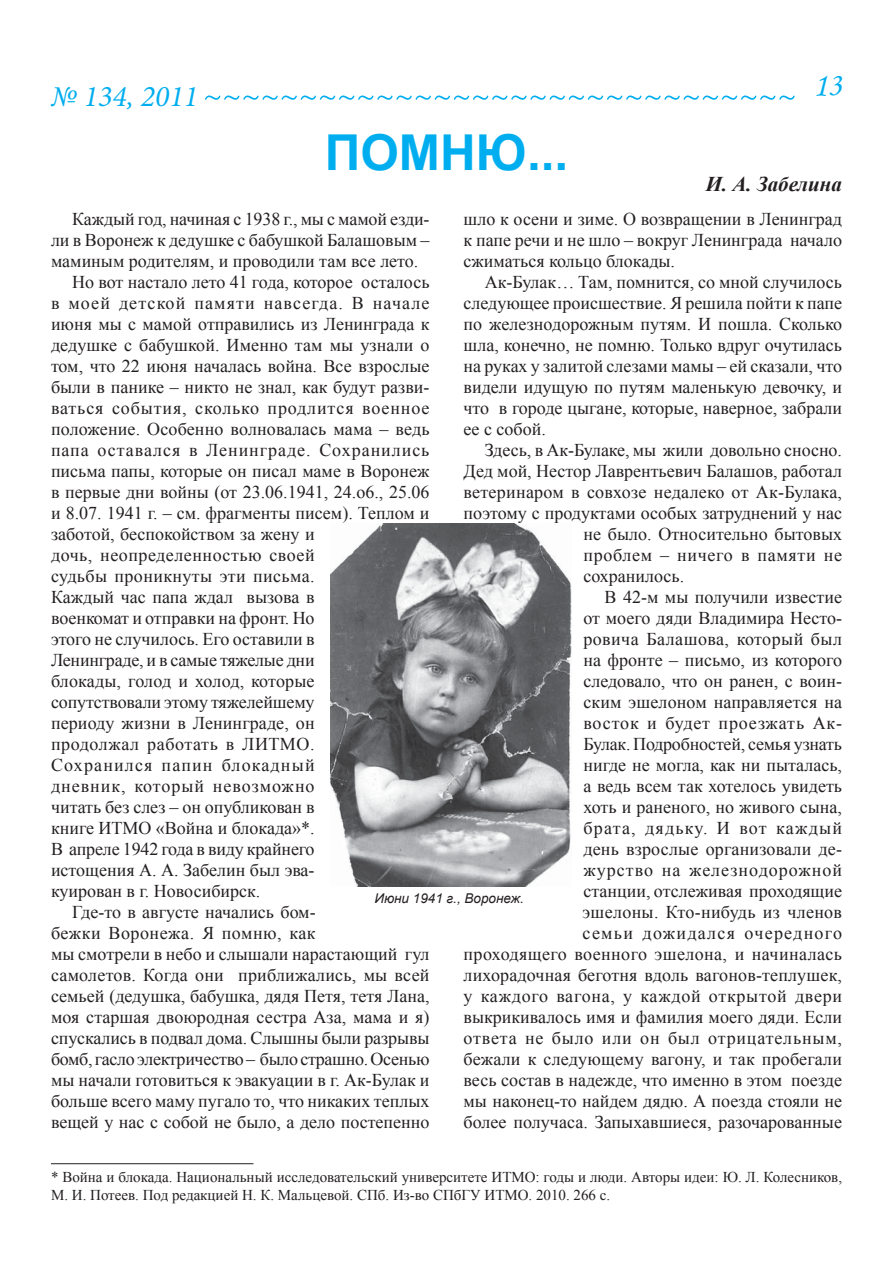
<style>
.page{position:relative;width:893px;height:1263px;background:#fff}
.page>*{position:absolute;margin:0;border:0;box-sizing:border-box;transform-origin:0 0}
.t1{font:700 49.5px "Arial";color:#00aeef}
.t2{font:33px "Monotype Corsiva";color:#00aeef}
.t3{font:italic 30px "Minion Pro";color:#00aeef}
.t4{font:italic 700 21px "Times New Roman";color:#231f20}
.t5{font:18px/21px "Times New Roman";color:#231f20;text-align:justify}
.t6{font:18px "Times New Roman";letter-spacing:.055em;color:#231f20}
.t7{font:18px "Times New Roman";letter-spacing:.03em;color:#231f20}
.t8{font:18px "Times New Roman";letter-spacing:.02em;color:#231f20}
.t9{font:18px "Times New Roman";letter-spacing:.045em;color:#231f20}
.t10{font:18px "Times New Roman";letter-spacing:.07em;color:#231f20}
.t11{font:18px "Times New Roman";letter-spacing:-.02em;color:#231f20}
.t12{font:18px "Times New Roman";letter-spacing:.05em;color:#231f20}
.t13{font:18px "Times New Roman";letter-spacing:.04em;color:#231f20}
.t14{font:18px "Times New Roman";letter-spacing:.06em;color:#231f20}
.t15{font:18px "Times New Roman";letter-spacing:.025em;color:#231f20}
.t16{font:18px "Times New Roman";letter-spacing:.065em;color:#231f20}
.t17{font:18px "Times New Roman";letter-spacing:.035em;color:#231f20}
.t18{font:15px/18px "Times New Roman";color:#231f20}
.t19{font:italic 13.5px "Arial";color:#231f20}
</style>
<div class="page">
<svg style="left:205px;top:95px;width:590px;height:5px"></svg>
<img style="left:330px;top:523px;width:241px;height:363px">
<hr style="left:51px;top:1163px;width:202px;height:1px;background:#231f20">
<h3 class="t3" style="left:51px;top:78px;width:149px">№ 134, 2011</h3>
<h1 class="t1" style="left:325px;top:125px;width:245px">ПОМНЮ...</h1>
<h2 class="t2" style="left:813px;top:69px;width:31px">13</h2>
<p class="t4" style="left:706px;top:172px;width:138px">И. А. Забелина</p>
<p class="t5" style="left:72px;top:209px;width:359px">Каждый год, начиная с 1938 г., мы с мамой езди-</p>
<p class="t5" style="left:51px;top:230px;width:380px">ли в Воронеж к дедушке с бабушкой Балашовым –</p>
<p class="t5" style="left:51px;top:251px;width:369px">маминым родителям, и проводили там все лето.</p>
<p class="t5" style="left:72px;top:272px;width:359px">Но вот настало лето 41 года, которое осталось</p>
<p class="t14" style="left:51px;top:293px;width:380px">в моей детской памяти навсегда. В начале</p>
<p class="t5" style="left:51px;top:314px;width:380px">июня мы с мамой отправились из Ленинграда к</p>
<p class="t5" style="left:51px;top:335px;width:380px">дедушке с бабушкой. Именно там мы узнали о</p>
<p class="t5" style="left:51px;top:356px;width:380px">том, что 22 июня началась война. Все взрослые</p>
<p class="t5" style="left:51px;top:377px;width:380px">были в панике – никто не знал, как будут разви-</p>
<p class="t12" style="left:51px;top:398px;width:380px">ваться события, сколько продлится военное</p>
<p class="t5" style="left:51px;top:419px;width:380px">положение. Особенно волновалась мама – ведь</p>
<p class="t6" style="left:51px;top:440px;width:380px">папа оставался в Ленинграде. Сохранились</p>
<p class="t5" style="left:51px;top:461px;width:380px">письма папы, которые он писал маме в Воронеж</p>
<p class="t5" style="left:51px;top:482px;width:380px">в первые дни войны (от 23.06.1941, 24.о6., 25.06</p>
<p class="t5" style="left:51px;top:503px;width:380px">и 8.07. 1941 г. – см. фрагменты писем). Теплом и</p>
<p class="t5" style="left:51px;top:524px;width:265px">заботой, беспокойством за жену и</p>
<p class="t7" style="left:51px;top:545px;width:265px">дочь, неопределенностью своей</p>
<p class="t8" style="left:51px;top:566px;width:265px">судьбы проникнуты эти письма.</p>
<p class="t5" style="left:51px;top:587px;width:265px">Каждый час папа ждал вызова в</p>
<p class="t5" style="left:51px;top:608px;width:265px">военкомат и отправки на фронт. Но</p>
<p class="t5" style="left:51px;top:629px;width:265px">этого не случилось. Его оставили в</p>
<p class="t5" style="left:51px;top:650px;width:265px">Ленинграде, и в самые тяжелые дни</p>
<p class="t5" style="left:51px;top:671px;width:265px">блокады, голод и холод, которые</p>
<p class="t5" style="left:51px;top:692px;width:265px">сопутствовали этому тяжелейшему</p>
<p class="t5" style="left:51px;top:713px;width:265px">периоду жизни в Ленинграде, он</p>
<p class="t7" style="left:51px;top:734px;width:265px">продолжал работать в ЛИТМО.</p>
<p class="t16" style="left:51px;top:755px;width:265px">Сохранился папин блокадный</p>
<p class="t6" style="left:51px;top:776px;width:265px">дневник, который невозможно</p>
<p class="t5" style="left:51px;top:797px;width:265px">читать без слез – он опубликован в</p>
<p class="t5" style="left:51px;top:818px;width:265px">книге ИТМО «Война и блокада»*.</p>
<p class="t5" style="left:51px;top:839px;width:265px">В апреле 1942 года в виду крайнего</p>
<p class="t5" style="left:51px;top:860px;width:265px">истощения А. А. Забелин был эва-</p>
<p class="t5" style="left:51px;top:881px;width:211px">куирован в г. Новосибирск.</p>
<p class="t5" style="left:72px;top:902px;width:245px">Где-то в августе начались бом-</p>
<p class="t7" style="left:51px;top:923px;width:266px">бежки Воронежа. Я помню, как</p>
<p class="t5" style="left:51px;top:944px;width:380px">мы смотрели в небо и слышали нарастающий гул</p>
<p class="t5" style="left:51px;top:965px;width:380px">самолетов. Когда они приближались, мы всей</p>
<p class="t5" style="left:51px;top:986px;width:380px">семьей (дедушка, бабушка, дядя Петя, тетя Лана,</p>
<p class="t5" style="left:51px;top:1007px;width:380px">моя старшая двоюродная сестра Аза, мама и я)</p>
<p class="t5" style="left:51px;top:1028px;width:380px">спускались в подвал дома. Слышны были разрывы</p>
<p class="t11" style="left:51px;top:1049px;width:380px">бомб, гасло электричество – было страшно. Осенью</p>
<p class="t5" style="left:51px;top:1070px;width:380px">мы начали готовиться к эвакуации в г. Ак-Булак и</p>
<p class="t5" style="left:51px;top:1091px;width:380px">больше всего маму пугало то, что никаких теплых</p>
<p class="t5" style="left:51px;top:1112px;width:380px">вещей у нас с собой не было, а дело постепенно</p>
<p class="t5" style="left:463px;top:209px;width:380px">шло к осени и зиме. О возвращении в Ленинград к папе речи и не шло – вокруг Ленинграда начало сжиматься кольцо блокады.</p>
<p class="t5" style="left:463px;top:272px;width:380px;text-indent:21px">Ак-Булак… Там, помнится, со мной случилось следующее происшествие. Я решила пойти к папе по железнодорожным путям. И пошла. Сколько шла, конечно, не помню. Только вдруг очутилась на руках у залитой слезами мамы – ей сказали, что видели идущую по путям маленькую девочку, и что в городе цыгане, которые, наверное, забрали ее с собой.</p>
<p class="t5" style="left:485px;top:440px;width:359px">Здесь, в Ак-Булаке, мы жили довольно сносно.</p>
<p class="t5" style="left:463px;top:461px;width:380px">Дед мой, Нестор Лаврентьевич Балашов, работал</p>
<p class="t5" style="left:463px;top:482px;width:380px">ветеринаром в совхозе недалеко от Ак-Булака,</p>
<p class="t5" style="left:463px;top:503px;width:380px">поэтому с продуктами особых затруднений у нас</p>
<p class="t5" style="left:583px;top:524px;width:260px">не было. Относительно бытовых</p>
<p class="t17" style="left:583px;top:545px;width:260px">проблем – ничего в памяти не</p>
<p class="t5" style="left:583px;top:566px;width:102px">сохранилось.</p>
<p class="t5" style="left:605px;top:587px;width:239px">В 42-м мы получили известие</p>
<p class="t5" style="left:583px;top:608px;width:260px">от моего дяди Владимира Несто-</p>
<p class="t15" style="left:583px;top:629px;width:260px">ровича Балашова, который был</p>
<p class="t5" style="left:583px;top:650px;width:260px">на фронте – письмо, из которого</p>
<p class="t5" style="left:583px;top:671px;width:260px">следовало, что он ранен, с воин-</p>
<p class="t5" style="left:583px;top:692px;width:260px">ским эшелоном направляется на</p>
<p class="t9" style="left:583px;top:713px;width:260px">восток и будет проезжать Ак-</p>
<p class="t5" style="left:583px;top:734px;width:260px">Булак. Подробностей, семья узнать</p>
<p class="t5" style="left:583px;top:755px;width:260px">нигде не могла, как ни пыталась,</p>
<p class="t5" style="left:583px;top:776px;width:260px">а ведь всем так хотелось увидеть</p>
<p class="t5" style="left:583px;top:797px;width:260px">хоть и раненого, но живого сына,</p>
<p class="t10" style="left:583px;top:818px;width:260px">брата, дядьку. И вот каждый</p>
<p class="t5" style="left:583px;top:839px;width:260px">день взрослые организовали де-</p>
<p class="t6" style="left:583px;top:860px;width:260px">журство на железнодорожной</p>
<p class="t5" style="left:583px;top:881px;width:260px">станции, отслеживая проходящие</p>
<p class="t5" style="left:582px;top:902px;width:261px">эшелоны. Кто-нибудь из членов</p>
<p class="t10" style="left:582px;top:923px;width:261px">семьи дожидался очередного</p>
<p class="t8" style="left:463px;top:944px;width:380px">проходящего военного эшелона, и начиналась</p>
<p class="t5" style="left:463px;top:965px;width:380px">лихорадочная беготня вдоль вагонов-теплушек,</p>
<p class="t13" style="left:463px;top:986px;width:380px">у каждого вагона, у каждой открытой двери</p>
<p class="t5" style="left:463px;top:1007px;width:380px">выкрикивалось имя и фамилия моего дяди. Если</p>
<p class="t9" style="left:463px;top:1028px;width:380px">ответа не было или он был отрицательным,</p>
<p class="t5" style="left:463px;top:1049px;width:380px">бежали к следующему вагону, и так пробегали</p>
<p class="t5" style="left:463px;top:1070px;width:380px">весь состав в надежде, что именно в этом поезде</p>
<p class="t5" style="left:463px;top:1091px;width:380px">мы наконец-то найдем дядю. А поезда стояли не</p>
<p class="t5" style="left:463px;top:1112px;width:380px">более получаса. Запыхавшиеся, разочарованные</p>
<p class="t19" style="left:374px;top:891px;width:151px">Июни 1941 г., Воронеж.</p>
<p class="t18" style="left:51px;top:1168px;width:792px">* Война и блокада. Национальный исследовательский университете ИТМО: годы и люди. Авторы идеи: Ю. Л. Колесников,<br>М. И. Потеев. Под редакцией Н. К. Мальцевой. СПб. Из-во СПбГУ ИТМО. 2010. 266 с.</p>
</div>
